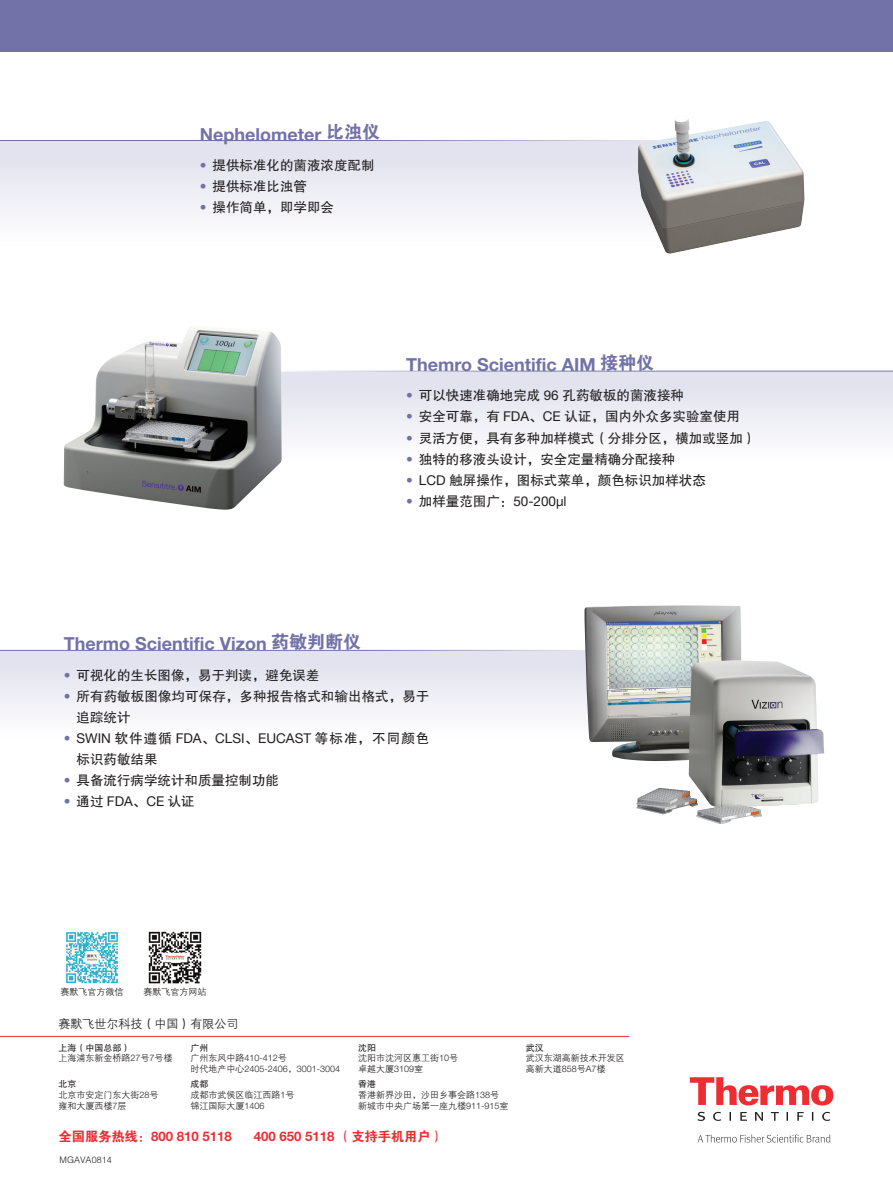
<style>
.page{position:relative;width:893px;height:1191px;background:#fff}
.page>*{position:absolute;margin:0;border:0;box-sizing:border-box;transform-origin:0 0}
.t1{font:700 18px "Helvetica Neue LT Std";color:#7372a8}
.t2{font:13.5px/21px "FZHTJW GB1 0";color:#231f20}
.t3{font:13.5px "Helvetica Neue LT Std";color:#231f20}
.t4{font:700 13.2px "Helvetica Neue LT Std";color:#ee2d33}
.t5{font:12px "FZZDXJW GB1 0";color:#231f20}
.t6{font:9px/10.8px "FZZDXJW GB1 0";color:#231f20}
.t7{font:300 9px "Helvetica Neue LT Std";color:#231f20}
.t8{font:9px "FZHTJW GB1 0";color:#231f20}
.s1{font-family:"FZDHTJW GB1 0";font-weight:400}
.s2{font-family:"Helvetica Neue LT Std";color:#7372a8}
.s3{font-family:"Helvetica Neue LT Std"}
.s4{color:#7372a8}
.s5{font-family:"FZHTJW GB1 0"}
.s6{font-family:"Helvetica Neue LT Std";font-weight:300}
.s7{font-family:"FZZDXJW GB1 0";font-weight:400}
</style>
<div class="page">
<div style="left:182px;top:371px;width:711px;height:93px;background:linear-gradient(to bottom,#dfdfed,#fefefe)"></div>
<div style="left:0;top:141px;width:716px;height:106px;background:linear-gradient(to bottom,#dfdfed,#fefefe)"></div>
<div style="left:0;top:651px;width:706px;height:87px;background:linear-gradient(to bottom,#dfdfed,#fefefe)"></div>
<hr style="left:0;top:1036px;width:629px;height:1px;background:#ee2d33">
<img style="left:66px;top:932px;width:52px;height:52px">
<img style="left:148px;top:931px;width:54px;height:53px">
<svg style="left:690px;top:1077px;width:143px;height:28px"></svg>
<svg style="left:697px;top:1111px;width:133px;height:10px"></svg>
<svg style="left:698px;top:1134px;width:132px;height:8px"></svg>
<hr style="left:0;top:140px;width:648px;height:1px;background:#7372a8">
<hr style="left:243px;top:371px;width:650px;height:1px;background:#7372a8">
<hr style="left:0;top:650px;width:644px;height:1px;background:#7372a8">
<div style="left:0;top:0;width:893px;height:51px;background:#7372a8"></div>
<img style="left:584px;top:605px;width:240px;height:219px">
<img style="left:63px;top:326px;width:219px;height:183px">
<img style="left:630px;top:119px;width:175px;height:135px">
<h1 class="t1" style="left:200px;top:123px;width:182px">Nephelometer <span class="s1">比浊仪</span></h1>
<p class="t2" style="left:200px;top:155px;width:176px"><span class="s2">•</span> 提供标准化的菌液浓度配制</p>
<p class="t2" style="left:200px;top:176px;width:109px"><span class="s2">•</span> 提供标准比浊管</p>
<p class="t2" style="left:200px;top:197px;width:136px"><span class="s2">•</span> 操作简单，即学即会</p>
<h1 class="t1" style="left:406px;top:353px;width:250px">Themro Scientific AIM <span class="s1">接种仪</span></h1>
<p class="t2" style="left:406px;top:385px;width:279px"><span class="s2">•</span> 可以快速准确地完成 <span class="s3">96</span> 孔药敏板的菌液接种</p>
<p class="t2" style="left:406px;top:406px;width:335px"><span class="s2">•</span> 安全可靠，有 <span class="s3">FDA</span>、<span class="s3">CE</span> 认证，国内外众多实验室使用</p>
<p class="t2" style="left:406px;top:427px;width:352px"><span class="s2">•</span> 灵活方便，具有多种加样模式（分排分区，横加或竖加）</p>
<p class="t2" style="left:406px;top:448px;width:271px"><span class="s2">•</span> 独特的移液头设计，安全定量精确分配接种</p>
<p class="t2" style="left:406px;top:469px;width:301px"><span class="s2">•</span> <span class="s3">LCD</span> 触屏操作，图标式菜单，颜色标识加样状态</p>
<p class="t3" style="left:406px;top:493px;width:162px"><span class="s4">•</span> <span class="s5">加样量范围广：</span>50-200µl</p>
<h1 class="t1" style="left:64px;top:633px;width:299px">Thermo Scientific Vizon <span class="s1">药敏判断仪</span></h1>
<p class="t2" style="left:64px;top:664px;width:257px"><span class="s2">•</span> 可视化的生长图像，易于判读，避免误差</p>
<p class="t2" style="left:77px;top:685px;width:354px;text-indent:-13px"><span class="s2">•</span> 所有药敏板图像均可保存，多种报告格式和输出格式，易于追踪统计</p>
<p class="t3" style="left:64px;top:730px;width:367px"><span class="s4">•</span> SWIN <span class="s5">软件遵循</span> FDA<span class="s5">、</span>CLSI<span class="s5">、</span>EUCAST <span class="s5">等标准，不同颜色</span></p>
<p class="t2" style="left:77px;top:748px;width:82px">标识药敏结果</p>
<p class="t2" style="left:64px;top:769px;width:217px"><span class="s2">•</span> 具备流行病学统计和质量控制功能</p>
<p class="t2" style="left:64px;top:790px;width:133px"><span class="s2">•</span> 通过 <span class="s3">FDA</span>、<span class="s3">CE</span> 认证</p>
<p class="t6" style="left:61px;top:986px;width:64px">赛默飞官方微信</p>
<p class="t6" style="left:143px;top:986px;width:64px">赛默飞官方网站</p>
<p class="t5" style="left:59px;top:1017px;width:181px">赛默飞世尔科技（中国）有限公司</p>
<p class="t8" style="left:190px;top:1042px;width:19px">广州</p>
<p class="t6" style="left:190px;top:1053px;width:98px">广州东风中路<span class="s6">410-412</span>号</p>
<p class="t7" style="left:190px;top:1063px;width:151px"><span class="s7">时代地产中心</span>2405-2406<span class="s7">，</span>3001-3004</p>
<p class="t8" style="left:190px;top:1079px;width:19px">成都</p>
<p class="t6" style="left:190px;top:1089px;width:106px">成都市武侯区临江西路<span class="s6">1</span>号锦江国际大厦<span class="s6">1406</span></p>
<p class="t8" style="left:59px;top:1042px;width:74px">上海（中国总部）</p>
<p class="t6" style="left:59px;top:1053px;width:116px">上海浦东新金桥路<span class="s6">27</span>号<span class="s6">7</span>号楼</p>
<p class="t8" style="left:59px;top:1079px;width:19px">北京</p>
<p class="t6" style="left:59px;top:1089px;width:102px">北京市安定门东大街<span class="s6">28</span>号雍和大厦西楼<span class="s6">7</span>层</p>
<p class="t4" style="left:59px;top:1127px;width:175px"><span class="s1">全国服务热线：</span>800 810 5118</p>
<p class="t4" style="left:254px;top:1127px;width:192px">400 650 5118 <span class="s1">（支持手机用户）</span></p>
<p class="t8" style="left:358px;top:1042px;width:19px">沈阳</p>
<p class="t6" style="left:358px;top:1053px;width:102px">沈阳市沈河区惠工街<span class="s6">10</span>号卓越大厦<span class="s6">3109</span>室</p>
<p class="t8" style="left:358px;top:1079px;width:19px">香港</p>
<p class="t6" style="left:358px;top:1089px;width:152px">香港新界沙田，沙田乡事会路<span class="s6">138</span>号新城市中央广场第一座九楼<span class="s6">911-915</span>室</p>
<p class="t6" style="left:60px;top:1155px;width:54px">MGAVA0814</p>
<p class="t8" style="left:526px;top:1042px;width:19px">武汉</p>
<p class="t6" style="left:526px;top:1053px;width:100px">武汉东湖高新技术开发区高新大道<span class="s6">858</span>号<span class="s6">A7</span>楼</p>
</div>
